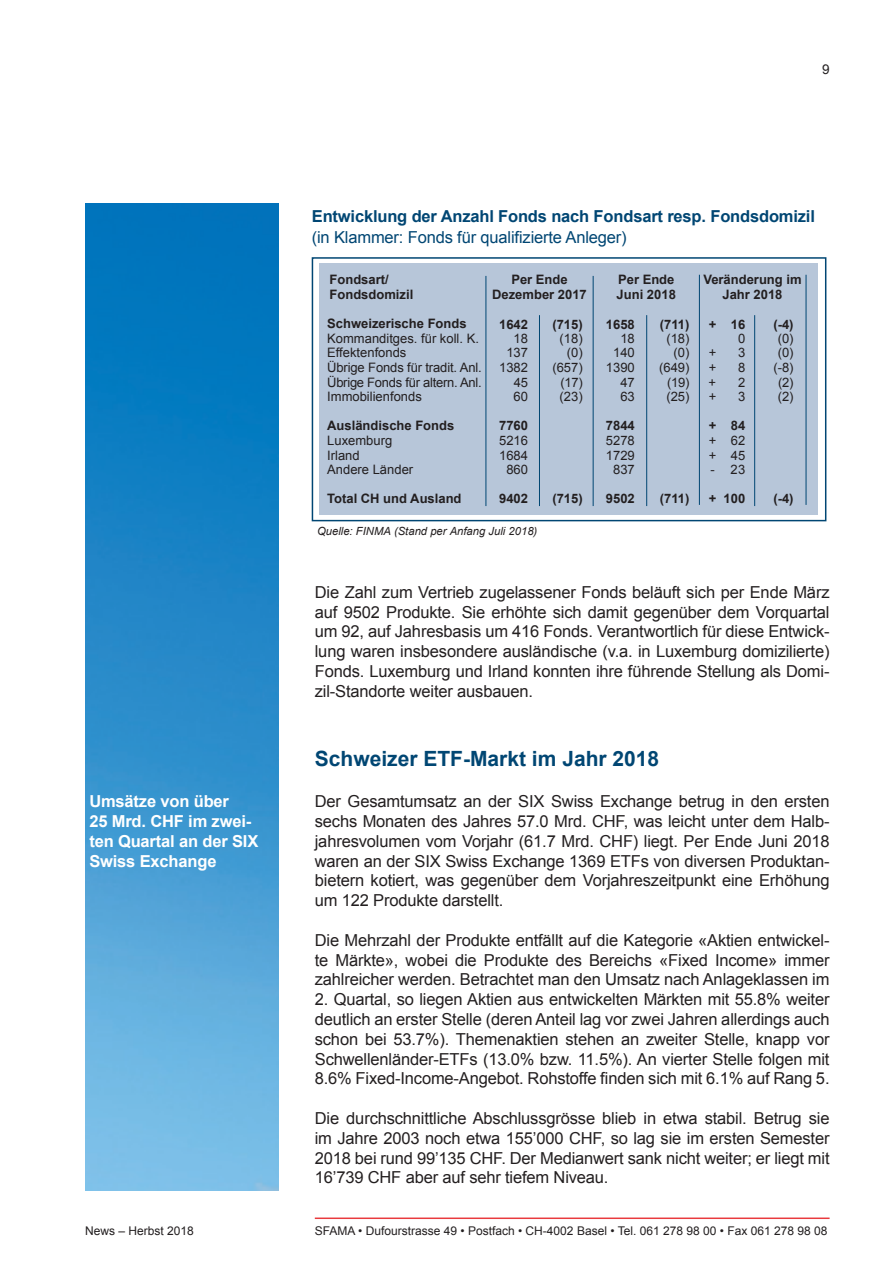
<style>
.page{position:relative;width:893px;height:1263px;background:#fff}
.page>*{position:absolute;margin:0;border:0;box-sizing:border-box;transform-origin:0 0}
.t1{font:700 21px "Arial";color:#004673}
.t2{font:16.5px/19.8px "Arial";letter-spacing:-.01em;color:#231f20;text-align:justify}
.t3{font:700 16.5px/19.8px "Arial";letter-spacing:-.01em;color:#fff}
.t4{font:700 16.5px "Arial";letter-spacing:-.01em;color:#004673}
.t5{font:16.5px "Arial";letter-spacing:-.01em;color:#004673}
.t6{font:13.5px "Arial";color:#231f20}
.t7{font:13.05px/14.5px "Arial";color:#231f20;text-align:right}
.t8{font:700 13.05px/14.5px "Arial";color:#231f20}
.t9{font:12px "Arial";color:#231f20}
.t10{font:italic 11.25px "Arial";color:#231f20}
</style>
<div class="page">
<img style="left:85px;top:204px;width:194px;height:987px">
<hr style="left:315px;top:1218px;width:514px;height:1px;background:#e93a3d">
<div style="left:312px;top:257px;width:514px;height:264px;border:1px solid #004673"></div>
<div style="left:319px;top:263px;width:499px;height:251px;background:#b7c6d9"></div>
<hr style="left:485px;top:276px;width:1px;height:230px;background:#004673">
<hr style="left:539px;top:315px;width:1px;height:191px;background:#004673">
<hr style="left:593px;top:276px;width:1px;height:230px;background:#004673">
<hr style="left:646px;top:315px;width:1px;height:191px;background:#004673">
<hr style="left:699px;top:275px;width:1px;height:230px;background:#004673">
<hr style="left:754px;top:315px;width:1px;height:191px;background:#004673">
<hr style="left:805px;top:275px;width:1px;height:230px;background:#004673">
<p class="t6" style="left:822px;top:64px;width:9px">9</p>
<p class="t3" style="left:89px;top:793px;width:170px">Umsätze von über<br>25 Mrd. CHF im zwei&shy;ten Quartal an der SIX<br>Swiss Exchange</p>
<p class="t9" style="left:85px;top:1226px;width:110px">News – Herbst 2018</p>
<p class="t4" style="left:312px;top:210px;width:504px">Entwicklung der Anzahl Fonds nach Fondsart resp. Fondsdomizil</p>
<p class="t5" style="left:312px;top:231px;width:316px">(in Klammer: Fonds für qualifizierte Anleger)</p>
<p class="t8" style="left:329px;top:274px;width:85px">Fondsart/<br>Fondsdomizil</p>
<p class="t8" style="left:327px;top:317px;width:141px">Schweizerische Fonds</p>
<p class="t7" style="left:327px;top:332px;width:156px;text-align:left">Kommanditges. für koll. K.<br>Effektenfonds<br>Übrige Fonds für tradit. Anl.<br>Übrige Fonds für altern. Anl.<br>Immobilienfonds</p>
<p class="t8" style="left:327px;top:420px;width:129px">Ausländische Fonds</p>
<p class="t7" style="left:327px;top:434px;width:87px;text-align:left">Luxemburg<br>Irland<br>Andere Länder</p>
<p class="t8" style="left:327px;top:493px;width:136px">Total CH und Ausland</p>
<p class="t8" style="left:492px;top:274px;width:96px;text-align:center">Per Ende<br>Dezember 2017</p>
<p class="t8" style="left:499px;top:319px;width:30px">1642</p>
<p class="t7" style="left:499px;top:332px;width:30px">18<br>137<br>1382<br>45<br>60</p>
<p class="t8" style="left:499px;top:420px;width:30px">7760</p>
<p class="t7" style="left:499px;top:434px;width:30px;text-align:center">5216<br>1684<br>860</p>
<p class="t8" style="left:499px;top:493px;width:30px">9402</p>
<p class="t8" style="left:552px;top:319px;width:32px">(715)</p>
<p class="t7" style="left:552px;top:332px;width:32px">(18) (0) (657) (17) (23)</p>
<p class="t8" style="left:552px;top:493px;width:32px">(715)</p>
<p class="t10" style="left:317px;top:527px;width:222px">Quelle: FINMA (Stand per Anfang Juli 2018)</p>
<p class="t8" style="left:616px;top:274px;width:61px">Per Ende<br>Juni 2018</p>
<p class="t8" style="left:606px;top:319px;width:30px">1658</p>
<p class="t7" style="left:606px;top:332px;width:30px">18<br>140<br>1390<br>47<br>63</p>
<p class="t8" style="left:606px;top:420px;width:30px">7844</p>
<p class="t7" style="left:606px;top:434px;width:30px;text-align:center">5278<br>1729<br>837</p>
<p class="t8" style="left:606px;top:493px;width:30px">9502</p>
<p class="t8" style="left:659px;top:319px;width:31px">(711)</p>
<p class="t7" style="left:659px;top:332px;width:32px">(18) (0) (649) (19) (25)</p>
<p class="t8" style="left:659px;top:493px;width:31px">(711)</p>
<p class="t8" style="left:703px;top:274px;width:100px;text-align:center">Veränderung im<br>Jahr 2018</p>
<p class="t8" style="left:708px;top:319px;width:38px">+ 16</p>
<p class="t7" style="left:738px;top:332px;width:9px">0</p>
<p class="t7" style="left:708px;top:347px;width:9px">+</p>
<p class="t7" style="left:738px;top:347px;width:9px">3</p>
<p class="t7" style="left:708px;top:361px;width:9px">+</p>
<p class="t7" style="left:738px;top:361px;width:9px">8</p>
<p class="t7" style="left:708px;top:376px;width:9px">+</p>
<p class="t7" style="left:738px;top:376px;width:9px">2</p>
<p class="t7" style="left:708px;top:391px;width:9px">+</p>
<p class="t7" style="left:738px;top:391px;width:9px">3</p>
<p class="t8" style="left:708px;top:420px;width:38px">+ 84</p>
<p class="t7" style="left:708px;top:434px;width:38px;text-align:left">+ 62 + 45</p>
<p class="t7" style="left:710px;top:464px;width:36px">- 23</p>
<p class="t8" style="left:708px;top:493px;width:38px">+ 100</p>
<p class="t8" style="left:773px;top:319px;width:22px">(-4)</p>
<p class="t7" style="left:773px;top:332px;width:22px;text-align:center">(0) (0) (-8) (2) (2)</p>
<p class="t8" style="left:773px;top:493px;width:22px">(-4)</p>
<p class="t2" style="left:315px;top:584px;width:516px">Die Zahl zum Vertrieb zugelassener Fonds beläuft sich per Ende März auf 9502 Produkte. Sie erhöhte sich damit gegenüber dem Vorquartal um 92, auf Jahresbasis um 416 Fonds. Verantwortlich für diese Entwick&shy;lung waren insbesondere ausländische (v.a. in Luxemburg domizilierte)<br>Fonds. Luxemburg und Irland konnten ihre führende Stellung als Domi&shy;zil-Standorte weiter ausbauen.</p>
<p class="t1" style="left:315px;top:751px;width:346px">Schweizer ETF-Markt im Jahr 2018</p>
<p class="t2" style="left:315px;top:793px;width:516px">Der Ge samtumsatz an der SIX Swiss Exchange betrug in den ersten sechs Monaten des Jahres 57.0 Mrd. CHF, was leicht unter dem Halb&shy;jahresvolumen vom Vorjahr (61.7 Mrd. CHF) liegt. Per Ende Juni 2018 waren an der SIX Swiss Exchange 1369 ETFs von diversen Produktan&shy;bietern kotiert, was gegenüber dem Vorjahres zeit punkt eine Erhöhung um 122 Produkte darstellt.</p>
<p class="t2" style="left:315px;top:932px;width:516px">Die Mehrzahl der Produkte entfällt auf die Kategorie «Aktien entwickel&shy;te Märkte», wobei die Produkte des Bereichs «Fixed Income» immer zahlreicher werden. Betrachtet man den Umsatz nach Anla ge klassen im</p>
<p class="t2" style="left:315px;top:991px;width:516px">2. Quartal, so liegen Aktien aus entwickelten Märkten mit 55.8% weiter deutlich an erster Stelle (deren Anteil lag vor zwei Jahren allerdings auch schon bei 53.7%). Themenaktien stehen an zweiter Stelle, knapp vor Schwellenländer-ETFs (13.0% bzw. 11.5%). An vierter Stelle folgen mit 8.6% Fixed-Income-Angebot. Rohstoffe finden sich mit 6.1% auf Rang 5.</p>
<p class="t2" style="left:315px;top:1110px;width:516px">Die durchschnittliche Abschlussgrösse blieb in etwa stabil. Betrug sie im Jahre 2003 noch etwa 155’000 CHF, so lag sie im ersten Semester 2018 bei rund 99’135 CHF. Der Medianwert sank nicht weiter; er liegt mit 16’739 CHF aber auf sehr tiefem Niveau.</p>
<p class="t9" style="left:315px;top:1226px;width:514px">SFAMA • Dufourstrasse 49 • Postfach • CH-4002 Basel • Tel. 061 278 98 00 • Fax 061 278 98 08</p>
</div>
